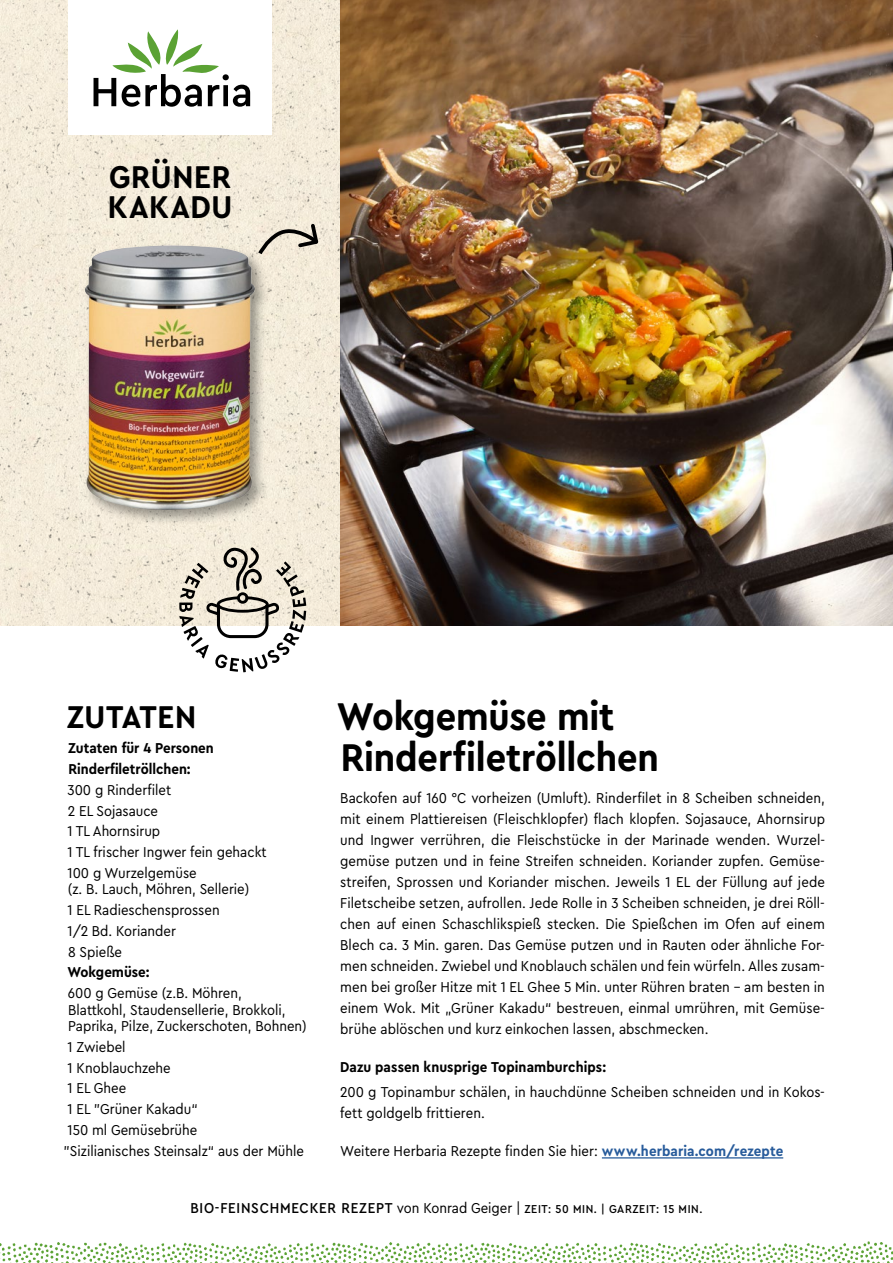
<style>
.page{position:relative;width:893px;height:1263px;background:#fff}
.page>*{position:absolute;margin:0;border:0;box-sizing:border-box;transform-origin:0 0}
.t1{font:700 40.5px/40.5px "Cera Compact Rounded";letter-spacing:-.005em;color:#000}
.t2{font:700 33px/30px "Cera Compact Rounded";letter-spacing:.02em;color:#000}
.t3{font:15px/20.7px "Cera Compact Pro";color:#000}
.t4{font:700 15px/20.7px "Cera Compact Pro";color:#000}
.t5{font:500 12px "Cera Compact Pro";letter-spacing:.05em;color:#000}
.s1{font-weight:700;color:#275b9b}
.s2{font-size:15px}
.s3{font-weight:400;font-size:15px}
</style>
<div class="page">
<img style="left:0;top:0;width:893px;height:625px">
<div style="left:82px;top:242px;width:189px;height:285px;background:#000;opacity:.39"></div>
<img style="left:78px;top:245px;width:185px;height:265px">
<hr style="left:602px;top:1157px;width:181px;height:1px;background:#275b9b">
<svg style="left:256px;top:219px;width:65px;height:38px;background:#cdc6b7"></svg>
<div style="left:69px;top:0;width:203px;height:135px;background:#fff"></div>
<svg style="left:94px;top:29px;width:156px;height:78px"></svg>
<img style="left:0;top:1241px;width:893px;height:22px">
<svg style="left:179px;top:547px;width:127px;height:125px"></svg>
<h2 class="t2" style="left:108px;top:161px;width:126px">GRÜNER<br>KAKADU</h2>
<h2 class="t2" style="left:67px;top:701px;width:131px">ZUTATEN</h2>
<p class="t4" style="left:68px;top:737px;width:147px">Zutaten für 4 Personen<br>Rinderfiletröllchen:</p>
<p class="t3" style="left:68px;top:779px;width:201px">300 g Rinderfilet<br>2 EL Sojasauce<br>1 TL Ahornsirup<br>1 TL frischer Ingwer fein gehackt<br>100 g Wurzelgemüse</p>
<p class="t3" style="left:68px;top:878px;width:183px">(z. B. Lauch, Möhren, Sellerie)<br>1 EL Radieschensprossen<br>1/2 Bd. Koriander<br>8 Spieße</p>
<p class="t4" style="left:67px;top:961px;width:84px">Wokgemüse:</p>
<p class="t3" style="left:68px;top:984px;width:240px;line-height:16.5px">600 g Gemüse (z.B. Möhren,<br>Blattkohl, Staudensellerie, Brokkoli,<br>Paprika, Pilze, Zuckerschoten, Bohnen)</p>
<p class="t3" style="left:64px;top:1036px;width:242px">1 Zwiebel<br>1 Knoblauchzehe<br>1 EL Ghee<br>1 EL ”Grüner Kakadu“<br>150 ml Gemüsebrühe<br>”Sizilianisches Steinsalz“ aus der Mühle</p>
<h1 class="t1" style="left:337px;top:695px;width:323px">Wokgemüse mit<br>Rinderfiletröllchen</h1>
<p class="t3" style="left:340px;top:787px;width:486px;text-align:justify">Backofen auf 160 °C vorheizen (Umluft). Rinderfilet in 8 Scheiben schneiden, mit einem Plattiereisen (Fleischklopfer) flach klopfen. Sojasauce, Ahornsirup und Ingwer verrühren, die Fleischstücke in der Marinade wenden. Wurzel&shy;gemüse putzen und in feine Streifen schneiden. Koriander zupfen. Gemüse&shy;streifen, Sprossen und Koriander mischen. Jeweils 1 EL der Füllung auf jede Filetscheibe setzen, aufrollen. Jede Rolle in 3 Scheiben schneiden, je drei Röll&shy;chen auf einen Schaschlikspieß stecken. Die Spießchen im Ofen auf einem Blech ca. 3 Min. garen. Das Gemüse putzen und in Rauten oder ähnliche For&shy;men schneiden. Zwiebel und Knoblauch schälen und fein würfeln. Alles zusam&shy;men bei großer Hitze mit 1 EL Ghee 5 Min. unter Rühren braten – am besten in einem Wok. Mit „Grüner Kakadu“ bestreuen, einmal umrühren, mit Gemüse&shy;brühe ablöschen und kurz einkochen lassen, abschmecken.</p>
<p class="t4" style="left:340px;top:1056px;width:267px">Dazu passen knusprige Topinamburchips:</p>
<p class="t3" style="left:340px;top:1081px;width:486px">200 g Topinambur schälen, in hauchdünne Scheiben schneiden und in Kokos&shy;fett goldgelb frittieren.</p>
<p class="t3" style="left:340px;top:1140px;width:445px">Weitere Herbaria Rezepte finden Sie hier: <span class="s1">www.herbaria.com/rezepte</span></p>
<p class="t5" style="left:190px;top:1201px;width:513px"><span class="s2">BIO-FEINSCHMECKER REZEPT</span> <span class="s3">von Konrad Geiger |</span> ZEIT: 50 MIN. | GARZEIT: 15 MIN.</p>
</div>
